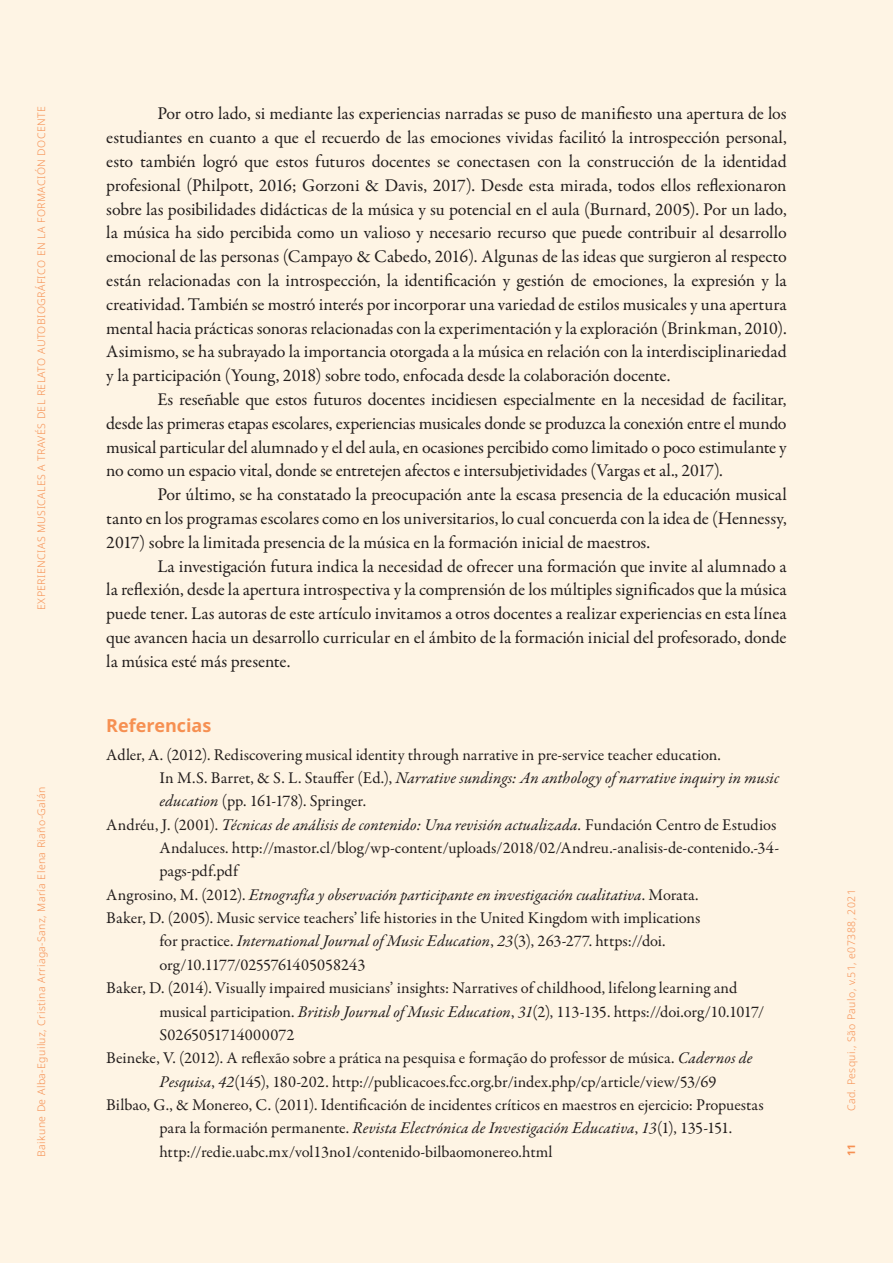
<style>
.page{position:relative;width:893px;height:1263px;background:#fef4e4}
.page>*{position:absolute;margin:0;border:0;box-sizing:border-box;transform-origin:0 0}
.Texto_INGLES{font:18px/23.9px "Garamond Premr Pro";letter-spacing:-.01em;color:#231f20;text-align:justify}
.subtitulo_1{font:700 18px "Noto Sans";color:#f7975c}
.bibliografia{font:16.5px/23.4px "Garamond Premr Pro";letter-spacing:-.005em;color:#231f20}
.bibliografia-2{font:italic 16.5px "Garamond Premr Pro";color:#231f20}
.t1{font:300 10.5px "Noto Sans";letter-spacing:.04em;color:#f7975c}
.t2{font:700 10.5px "Noto Sans";color:#f7975c}
.s1{font-style:italic}
.s2{font-style:normal}
</style>
<div class="page">
<p class="t1" style="left:34px;top:610px;width:505px;rotate:-90deg">EXPERIENCIAS MUSICALES A TRAVÉS DEL RELATO AUTOBIOGRÁFICO EN LA FORMACIÓN DOCENTE</p>
<p class="t1" style="left:34px;top:1157px;width:372px;rotate:-90deg">Baikune De Alba-Eguiluz, Cristina Arriaga-Sanz, María Elena Riaño-Galán</p>
<p class="Texto_INGLES" style="left:106px;top:102px;width:682px;text-indent:51px">Por otro lado, si mediante las experiencias narradas se puso de manifiesto una apertura de los estudiantes en cuanto a que el recuerdo de las emociones vividas facilitó la introspección personal, esto también logró que estos futuros docentes se conectasen con la construcción de la identidad profesional (Philpott, 2016; Gorzoni &amp; Davis, 2017). Desde esta mirada, todos ellos reflexionaron sobre las posibilidades didácticas de la música y su potencial en el aula (Burnard, 2005). Por un lado, la música ha sido percibida como un valioso y necesario recurso que puede contribuir al desarrollo emocional de las personas (Campayo &amp; Cabedo, 2016). Algunas de las ideas que surgieron al respecto están relacionadas con la introspección, la identificación y gestión de emociones, la expresión y la creatividad. También se mostró interés por incorporar una variedad de estilos musicales y una apertura mental hacia prácticas sonoras relacionadas con la experimentación y la exploración (Brinkman, 2010).<br>Asimismo, se ha subrayado la importancia otorgada a la música en relación con la interdisciplinariedad y la participación (Young, 2018) sobre todo, enfocada desde la colaboración docente.</p>
<p class="Texto_INGLES" style="left:106px;top:388px;width:682px;text-indent:51px">Es reseñable que estos futuros docentes incidiesen especialmente en la necesidad de facilitar, desde las primeras etapas escolares, experiencias musicales donde se produzca la conexión entre el mundo musical particular del alumnado y el del aula, en ocasiones percibido como limitado o poco estimulante y no como un espacio vital, donde se entretejen afectos e intersubjetividades (Vargas et al., 2017).</p>
<p class="Texto_INGLES" style="left:106px;top:483px;width:682px;text-indent:51px">Por último, se ha constatado la preocupación ante la escasa presencia de la educación musical tanto en los programas escolares como en los universitarios, lo cual concuerda con la idea de (Hennessy, 2017) sobre la limitada presencia de la música en la formación inicial de maestros.</p>
<p class="Texto_INGLES" style="left:106px;top:554px;width:682px;text-indent:51px">La investigación futura indica la necesidad de ofrecer una formación que invite al alumnado a la reflexión, desde la apertura introspectiva y la comprensión de los múltiples significados que la música puede tener. Las autoras de este artículo invitamos a otros docentes a realizar experiencias en esta línea que avancen hacia un desarrollo curricular en el ámbito de la formación inicial del profesorado, donde la música esté más presente.</p>
<p class="subtitulo_1" style="left:106px;top:713px;width:106px">Referencias</p>
<p class="bibliografia" style="left:159px;top:743px;width:621px;text-indent:-53px">Adler, A. (2012). Rediscovering musical identity through narrative in pre-service teacher education.<br>In M.S. Barret, &amp; S. L. Stauffer (Ed.), <span class="s1">Narrative sundings: An anthology of narrative inquiry in music education</span> (pp. 161-178). Springer.</p>
<p class="bibliografia" style="left:159px;top:813px;width:621px;text-indent:-53px">Andréu, J. (2001). <span class="s1">Técnicas de análisis de contenido: Una revisión actualizada.</span> Fundación Centro de Estudios<br>Andaluces. http://mastor.cl/blog/wp-content/uploads/2018/02/Andreu.-analisis-de-contenido.-34- pags-pdf.pdf</p>
<p class="bibliografia-2" style="left:106px;top:884px;width:594px"><span class="s2">Angrosino, M. (2012).</span> Etnografía y observación participante en investigación cualitativa<span class="s2">. Morata.</span></p>
<p class="bibliografia" style="left:159px;top:907px;width:543px;text-indent:-53px">Baker, D. (2005). Music service teachers’ life histories in the United Kingdom with implications for practice. <span class="s1">International Journal of Music Education</span>, <span class="s1">23</span>(3), 263-277. https://doi. org/10.1177/0255761405058243</p>
<p class="bibliografia" style="left:159px;top:977px;width:606px;text-indent:-53px">Baker, D. (2014). Visually impaired musicians’ insights: Narratives of childhood, lifelong learning and musical participation. <span class="s1">British Journal of Music Education</span>, <span class="s1">31</span>(2), 113-135. https://doi.org/10.1017/<br>S0265051714000072</p>
<p class="bibliografia" style="left:159px;top:1047px;width:595px;text-indent:-53px">Beineke, V. (2012). A reflexão sobre a prática na pesquisa e formação do professor de música. <span class="s1">Cadernos de<br>Pesquisa</span>, <span class="s1">42</span>(145), 180-202. http://publicacoes.fcc.org.br/index.php/cp/article/view/53/69</p>
<p class="bibliografia" style="left:159px;top:1093px;width:606px;text-indent:-53px">Bilbao, G., &amp; Monereo, C. (2011). Identificación de incidentes críticos en maestros en ejercicio: Propuestas para la formación permanente. <span class="s1">Revista Electrónica de Investigación Educativa</span>, <span class="s1">13</span>(1), 135-151. http://redie.uabc.mx/vol13no1/contenido-bilbaomonereo.html</p>
<p class="t1" style="left:844px;top:1111px;width:224px;rotate:-90deg">Cad. Pesqui., São Paulo, v.51, e07388, 2021</p>
<p class="t2" style="left:844px;top:1155px;width:14px;rotate:-90deg">11</p>
</div>
